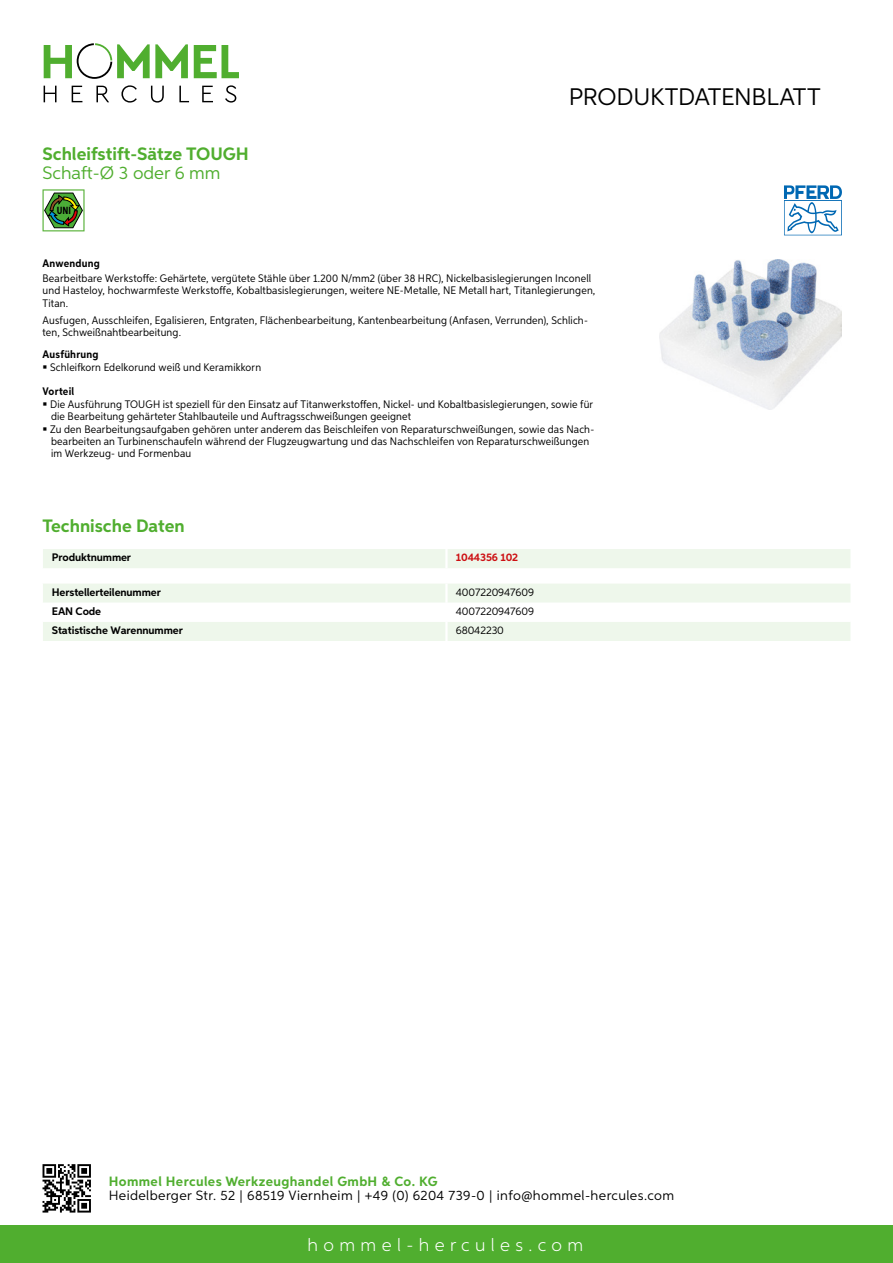
<style>
.page{position:relative;width:893px;height:1263px;background:#fff}
.page>*{position:absolute;margin:0;border:0;box-sizing:border-box;transform-origin:0 0}
.t1{font:24px "Aspira";letter-spacing:-.01em;color:#000}
.t2{font:700 18px "Aspira";color:#50ae2f}
.t3{font:300 18px "Aspira";letter-spacing:.3em;color:#fff}
.t4{font:18px "Aspira";color:#50ae2f}
.t5{font:13.5px "Aspira";letter-spacing:.03em;color:#000}
.t6{font:700 13.5px "Aspira";letter-spacing:.03em;color:#50ae2f}
.t7{font:10.95px/12.1px "Aspira Nar";letter-spacing:.015em;color:#000}
.t8{font:700 10.95px "Aspira";letter-spacing:-.01em;color:#000}
.t9{font:10.95px "Aspira";letter-spacing:-.01em;color:#000}
.t10{font:700 10.95px "Aspira Nar";letter-spacing:.02em;color:#000}
.t11{font:700 10.95px "Aspira";letter-spacing:-.01em;color:#cd1013}
.t12{font:700 10.35px "Aspira XX Nar";color:#000}
</style>
<div class="page">
<div style="left:0;top:1226px;width:893px;height:37px;background:#50ae2f"></div>
<svg style="left:43px;top:1164px;width:48px;height:48px"></svg>
<svg style="left:194px;top:45px;width:45px;height:33px"></svg>
<svg style="left:44px;top:43px;width:144px;height:36px"></svg>
<svg style="left:44px;top:86px;width:13px;height:16px"></svg>
<svg style="left:72px;top:86px;width:10px;height:16px"></svg>
<svg style="left:96px;top:86px;width:13px;height:16px"></svg>
<svg style="left:121px;top:85px;width:16px;height:18px"></svg>
<svg style="left:151px;top:86px;width:13px;height:17px"></svg>
<svg style="left:179px;top:86px;width:10px;height:16px"></svg>
<svg style="left:202px;top:86px;width:11px;height:16px"></svg>
<svg style="left:225px;top:85px;width:11px;height:18px"></svg>
<div style="left:43px;top:549px;width:807px;height:19px;background:#eef7eb"></div>
<hr style="left:445px;top:549px;width:3px;height:19px;background:#fff">
<svg style="left:43px;top:584px;width:807px;height:57px"></svg>
<hr style="left:445px;top:622px;width:3px;height:19px;background:#fff">
<svg style="left:43px;top:189px;width:42px;height:42px"></svg>
<img style="left:660px;top:259px;width:182px;height:150px">
<svg style="left:784px;top:185px;width:58px;height:50px"></svg>
<h2 class="t2" style="left:43px;top:142px;width:208px">Schleifstift-Sätze TOUGH</h2>
<h2 class="t4" style="left:43px;top:162px;width:180px">Schaft-Ø 3 oder 6 mm</h2>
<p class="t12" style="left:57px;top:205px;width:16px">UNI</p>
<h1 class="t1" style="left:569px;top:82px;width:253px">Produktdatenblatt</h1>
<p class="t10" style="left:43px;top:257px;width:59px">Anwendung</p>
<p class="t7" style="left:43px;top:273px;width:554px">Bearbeitbare Werkstoffe: Gehärtete, vergütete Stähle über 1.200 N/mm2 (über 38 HRC), Nickelbasislegierungen Inconell und Hasteloy, hochwarmfeste Werkstoffe, Kobaltbasislegierungen, weitere NE-Metalle, NE Metall hart, Titanlegierungen,<br>Titan.</p>
<p class="t7" style="left:43px;top:314px;width:547px">Ausfugen, Ausschleifen, Egalisieren, Entgraten, Flächenbearbeitung, Kantenbearbeitung (Anfasen, Verrunden), Schlich&shy;ten, Schweißnahtbearbeitung.</p>
<p class="t10" style="left:43px;top:348px;width:58px">Ausführung</p>
<p class="t7" style="left:50px;top:361px;width:212px">Schleifkorn Edelkorund weiß und Keramikkorn</p>
<p class="t10" style="left:43px;top:385px;width:33px">Vorteil</p>
<p class="t7" style="left:50px;top:398px;width:546px">Die Ausführung TOUGH ist speziell für den Einsatz auf Titanwerkstoffen, Nickel- und Kobaltbasislegierungen, sowie für die Bearbeitung gehärteter Stahlbauteile und Auftragsschweißungen geeignet<br>Zu den Bearbeitungsaufgaben gehören unter anderem das Beischleifen von Reparaturschweißungen, sowie das Nach&shy;bearbeiten an Turbinenschaufeln während der Flugzeugwartung und das Nachschleifen von Reparaturschweißungen im Werkzeug- und Formenbau</p>
<h2 class="t2" style="left:43px;top:515px;width:144px">Technische Daten</h2>
<p class="t8" style="left:52px;top:550px;width:81px">Produktnummer</p>
<p class="t11" style="left:456px;top:550px;width:64px">1044356 102</p>
<p class="t8" style="left:52px;top:585px;width:111px">Herstellerteilenummer</p>
<p class="t9" style="left:456px;top:585px;width:80px">4007220947609</p>
<p class="t8" style="left:52px;top:604px;width:51px">EAN Code</p>
<p class="t9" style="left:456px;top:604px;width:80px">4007220947609</p>
<p class="t8" style="left:52px;top:623px;width:132px">Statistische Warennummer</p>
<p class="t9" style="left:456px;top:623px;width:50px">68042230</p>
<p class="t6" style="left:109px;top:1172px;width:330px">Hommel Hercules Werkzeughandel GmbH &amp; Co. KG</p>
<p class="t5" style="left:109px;top:1187px;width:567px">Heidelberger Str. 52 | 68519 Viernheim | +49 (0) 6204 739-0 | info@hommel-hercules.com</p>
<h2 class="t3" style="left:307px;top:1234px;width:277px">hommel-hercules.com</h2>
</div>
